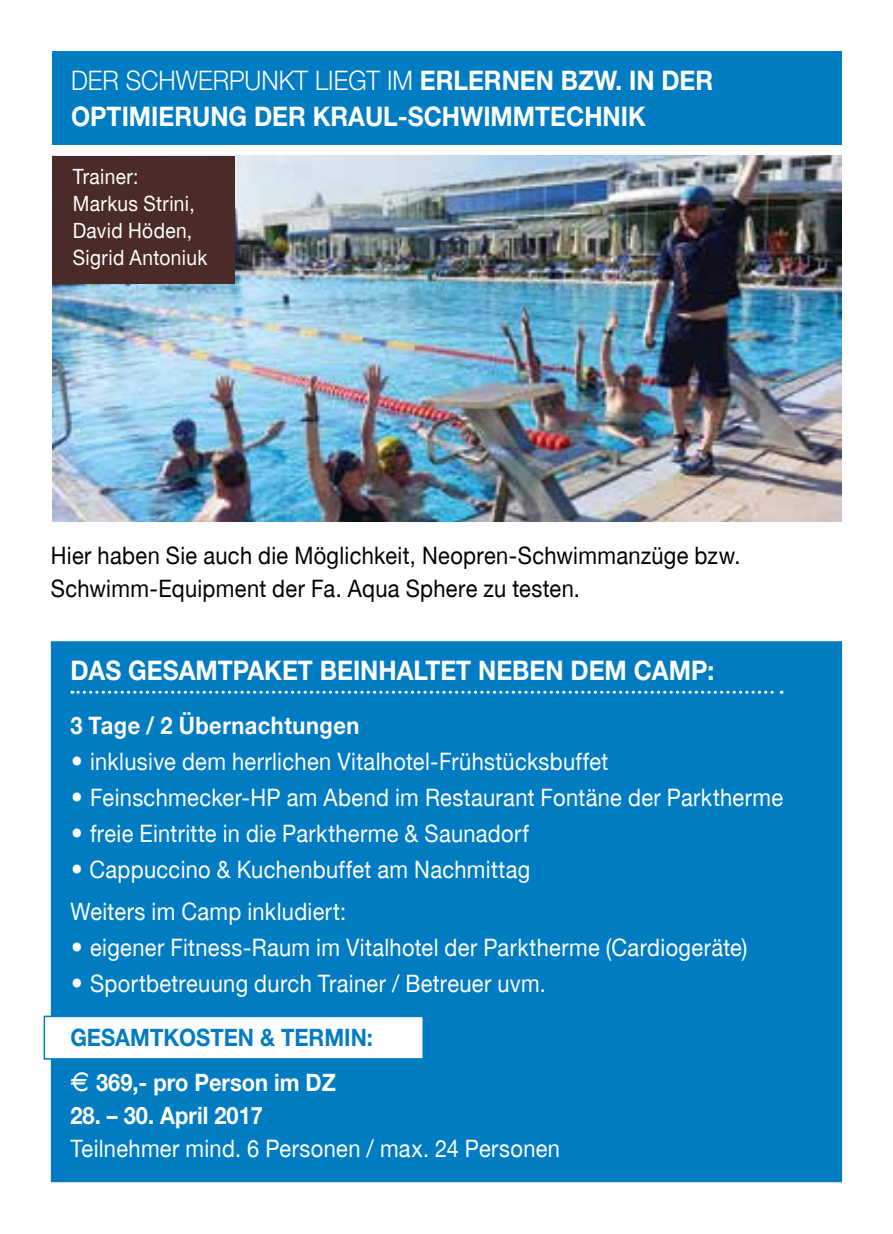
<style>
.page{position:relative;width:893px;height:1234px;background:#fff}
.page>*{position:absolute;margin:0;border:0;box-sizing:border-box;transform-origin:0 0}
.t1{font:700 27px/36px "Helvetica Neue";color:#fff;scale:.91 1}
.t2{font:24px/42px "Helvetica Neue East A";letter-spacing:.015em;color:#fff;scale:.91 1}
.t3{font:24px/33px "Helvetica Neue East A";letter-spacing:.015em;color:#000;scale:.91 1}
.t4{font:700 24px "Helvetica Neue";color:#fff;scale:.91 1}
.t5{font:700 24px "Helvetica Neue East A";letter-spacing:.025em;color:#fff;scale:.91 1}
.t6{font:700 24px "Helvetica Neue";color:#007cc2;scale:.91 1}
.t7{font:21px/27px "Helvetica Neue East A";letter-spacing:.02em;color:#fff;scale:.91 1}
.s1{font-weight:300}
.s2{font-family:"Futura"}
</style>
<div class="page">
<div style="left:52px;top:51px;width:790px;height:93px;background:#007cc2"></div>
<img style="left:52px;top:156px;width:790px;height:365px">
<div style="left:52px;top:156px;width:183px;height:127px;background:#4b2b27"></div>
<div style="left:51px;top:641px;width:791px;height:540px;background:#007cc2"></div>
<div style="left:44px;top:1015px;width:380px;height:44px;background:#fff;border:2px solid #007cc2"></div>
<svg style="left:72px;top:690px;width:710px;height:3px"></svg>
<p class="t1" style="left:71px;top:61px;width:707px"><span class="s1">DER SCHWERPUNKT LIEGT IM</span> ERLERNEN BZW. IN DER<br>OPTIMIERUNG DER KRAUL-SCHWIMMTECHNIK</p>
<p class="t7" style="left:73px;top:163px;width:149px">Trainer:<br>Markus Strini,<br>David Höden,<br>Sigrid Antoniuk</p>
<p class="t3" style="left:51px;top:539px;width:759px">Hier haben Sie auch die Möglichkeit, Neopren-Schwimmanzüge bzw.<br>Schwimm-Equipment der Fa. Aqua Sphere zu testen.</p>
<p class="t1" style="left:70px;top:651px;width:709px">DAS GESAMTPAKET BEINHALTET NEBEN DEM CAMP:</p>
<p class="t5" style="left:70px;top:710px;width:319px">3 Tage / 2 Übernachtungen</p>
<p class="t2" style="left:70px;top:740px;width:593px"><span class="s2">•</span> inklusive dem herrlichen Vitalhotel-Frühstücksbuffet</p>
<p class="t2" style="left:70px;top:776px;width:785px"><span class="s2">•</span> Feinschmecker-HP am Abend im Restaurant Fontäne der Parktherme</p>
<p class="t2" style="left:70px;top:812px;width:505px"><span class="s2">•</span> freie Eintritte in die Parktherme &amp; Saunadorf</p>
<p class="t2" style="left:70px;top:848px;width:507px"><span class="s2">•</span> Cappuccino &amp; Kuchenbuffet am Nachmittag<br>Weiters im Camp inkludiert:</p>
<p class="t2" style="left:70px;top:926px;width:746px"><span class="s2">•</span> eigener Fitness-Raum im Vitalhotel der Parktherme (Cardiogeräte)</p>
<p class="t2" style="left:70px;top:962px;width:524px"><span class="s2">•</span> Sportbetreuung durch Trainer / Betreuer uvm.</p>
<p class="t6" style="left:70px;top:1022px;width:334px">GESAMTKOSTEN &amp; TERMIN:</p>
<p class="t4" style="left:70px;top:1067px;width:293px">✓ 369,- pro Person im DZ</p>
<p class="t4" style="left:70px;top:1100px;width:213px">28. – 30. April 2017</p>
<p class="t2" style="left:70px;top:1127px;width:540px">Teilnehmer mind. 6 Personen / max. 24 Personen</p>
</div>
